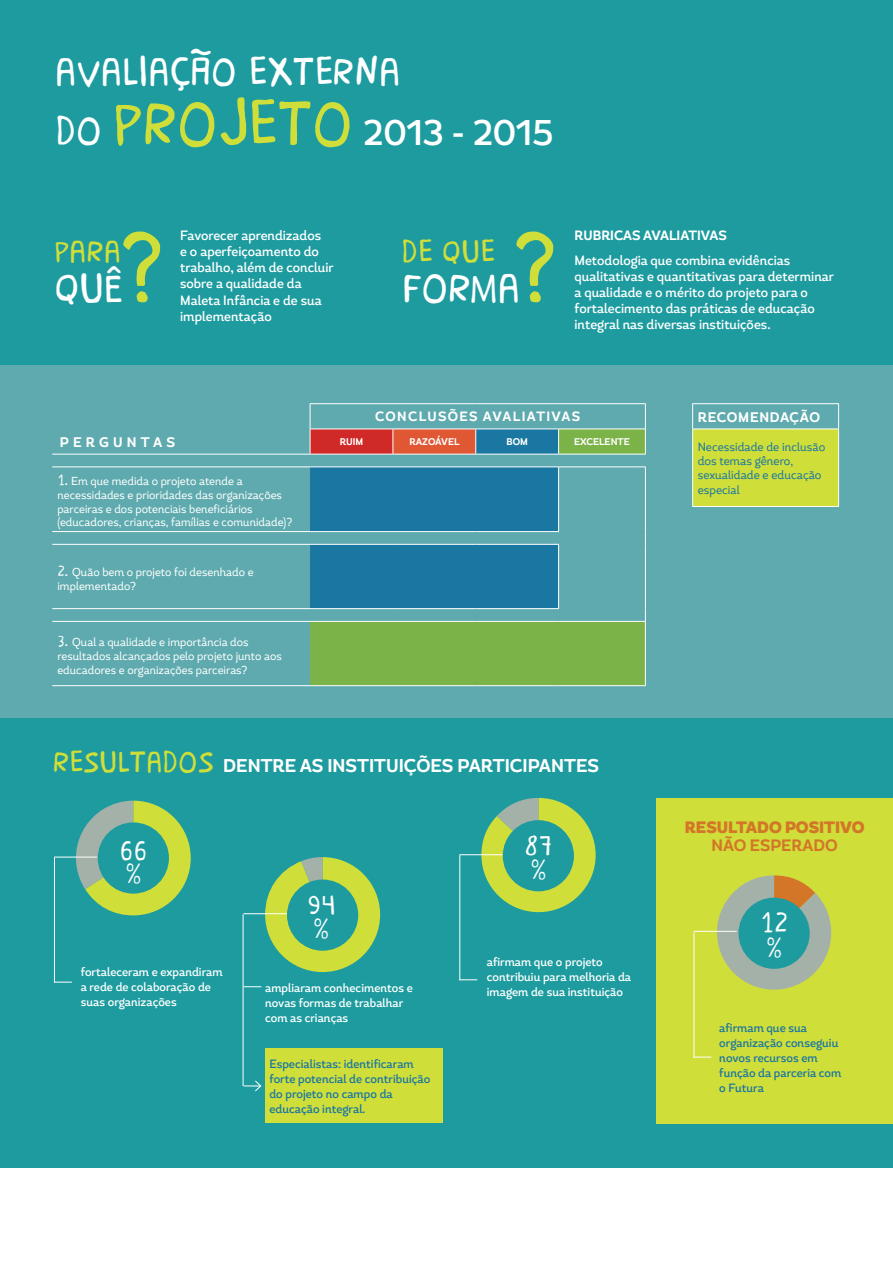
<style>
.page{position:relative;width:893px;height:1263px;background:#fff}
.page>*{position:absolute;margin:0;border:0;box-sizing:border-box;transform-origin:0 0}
.t1{font:72.75px "Brasilero";color:#d0de3a}
.t2{font:47.55px "Brasilero";color:#fff}
.t3{font:45.45px "Brasilero";color:#fff}
.t4{font:36.15px "Brasilero";color:#d0de3a}
.t5{font:500 35.7px "Magallanes Cond";color:#fff}
.t6{font:28.95px/24.2px "Brasilero";color:#fff}
.t7{font:700 18.45px "Magallanes Cond";color:#fff}
.t8{font:900 16.5px "Magallanes Cond";color:#d37628}
.t9{font:700 16.5px "Magallanes Cond";color:#d37628}
.t10{font:700 13.95px "Magallanes Cond";letter-spacing:.05em;color:#fff}
.t11{font:700 13.95px "Magallanes Cond";letter-spacing:.3em;color:#fff}
.t12{font:500 13.5px/16.2px "Magallanes Cond";color:#fff}
.t13{font:700 13.5px "Magallanes Cond";letter-spacing:.1em;color:#fff}
.t14{font:700 13.5px "Magallanes Cond";color:#fff}
.t15{font:500 12px/15px "Magallanes Cond";color:#fff}
.t16{font:500 12px/15px "Magallanes Cond";color:#1a77a1}
.t17{font:12px/14.4px "Magallanes Cond";color:#1a77a1}
.t18{font:11.55px/14px "Magallanes Cond";color:#fff}
.t19{font:700 9.75px "Magallanes Cond";color:#fff}
.s1{font-size:101.1px;color:#d0de3a}
.s2{font-family:"Brasilero";font-size:15.3px}
.s3{font-family:"Brasilero";font-weight:400;font-size:34.35px;color:#d0de3a}
</style>
<div class="page">
<div style="left:0;top:0;width:893px;height:1167px;background:#1d9b9f"></div>
<div style="left:656px;top:798px;width:237px;height:325px;background:#d0de3a"></div>
<div style="left:0;top:365px;width:893px;height:353px;background:#5eaaae"></div>
<div style="left:693px;top:429px;width:146px;height:77px;background:#d0de3a"></div>
<hr style="left:692px;top:403px;width:147px;height:1px;background:#fff">
<svg style="left:692px;top:404px;width:1px;height:24px"></svg>
<svg style="left:838px;top:404px;width:1px;height:24px"></svg>
<hr style="left:692px;top:428px;width:147px;height:1px;background:#fff">
<hr style="left:692px;top:429px;width:1px;height:77px;background:#fff">
<hr style="left:838px;top:429px;width:1px;height:77px;background:#fff">
<hr style="left:692px;top:506px;width:147px;height:1px;background:#fff">
<svg style="left:68px;top:801px;width:123px;height:114px"></svg>
<div style="left:98px;top:822px;width:71px;height:72px;background:#1d9b9f;border-radius:50%"></div>
<hr style="left:54px;top:857px;width:1px;height:125px;background:#fff">
<hr style="left:54px;top:857px;width:43px;height:1px;background:#fff">
<svg style="left:481px;top:798px;width:115px;height:114px"></svg>
<div style="left:503px;top:820px;width:71px;height:71px;background:#1d9b9f;border-radius:50%"></div>
<hr style="left:459px;top:855px;width:1px;height:125px;background:#fff">
<hr style="left:459px;top:854px;width:43px;height:1px;background:#fff">
<svg style="left:711px;top:875px;width:121px;height:115px"></svg>
<div style="left:738px;top:898px;width:72px;height:71px;background:#1d9b9f;border-radius:50%"></div>
<hr style="left:693px;top:932px;width:1px;height:125px;background:#fff">
<hr style="left:693px;top:931px;width:44px;height:1px;background:#fff">
<svg style="left:265px;top:857px;width:115px;height:115px"></svg>
<div style="left:287px;top:879px;width:71px;height:72px;background:#1d9b9f;border-radius:50%"></div>
<hr style="left:243px;top:914px;width:1px;height:172px;background:#fff">
<hr style="left:244px;top:913px;width:43px;height:1px;background:#fff">
<svg style="left:244px;top:1080px;width:18px;height:12px"></svg>
<svg style="left:244px;top:986px;width:17px;height:1px"></svg>
<svg style="left:54px;top:982px;width:18px;height:1px"></svg>
<svg style="left:459px;top:979px;width:18px;height:1px"></svg>
<svg style="left:693px;top:1057px;width:18px;height:1px"></svg>
<svg style="left:52px;top:467px;width:258px;height:77px"></svg>
<hr style="left:52px;top:454px;width:258px;height:1px;background:#fff">
<hr style="left:52px;top:466px;width:258px;height:1px;background:#fff">
<hr style="left:52px;top:531px;width:258px;height:1px;background:#fff">
<hr style="left:52px;top:544px;width:258px;height:1px;background:#fff">
<hr style="left:52px;top:608px;width:258px;height:1px;background:#fff">
<hr style="left:52px;top:621px;width:258px;height:1px;background:#fff">
<hr style="left:52px;top:685px;width:258px;height:1px;background:#fff">
<svg style="left:310px;top:403px;width:336px;height:283px"></svg>
<div style="left:265px;top:1048px;width:177px;height:75px;background:#d0de3a"></div>
<h3 class="t3" style="left:55px;top:47px;width:347px">AVALIAÇÃO EXTERNA</h3>
<h3 class="t5" style="left:363px;top:110px;width:191px">2013 - 2015</h3>
<h1 class="t1" style="left:112px;top:85px;width:243px">PROJETO</h1>
<h3 class="t3" style="left:56px;top:106px;width:48px">DO</h3>
<h2 class="t2" style="left:54px;top:263px;width:110px">QUÊ<span class="s1">?</span></h2>
<p class="t12" style="left:180px;top:227px;width:155px">Favorecer aprendizados<br>e o aperfeiçoamento do trabalho, além de concluir sobre a qualidade da<br>Maleta Infância e de sua implementação</p>
<h3 class="t4" style="left:54px;top:232px;width:69px">PARA</h3>
<h2 class="t2" style="left:402px;top:263px;width:156px">FORMA<span class="s1">?</span></h2>
<h3 class="t4" style="left:402px;top:232px;width:95px">DE QUE</h3>
<p class="t14" style="left:574px;top:227px;width:154px">RUBRICAS AVALIATIVAS</p>
<p class="t12" style="left:574px;top:252px;width:261px">Metodologia que combina evidências qualitativas e quantitativas para determinar a qualidade e o mérito do projeto para o fortalecimento das práticas de educação integral nas diversas instituições.</p>
<p class="t13" style="left:375px;top:408px;width:207px">CONCLUSÕES AVALIATIVAS</p>
<p class="t11" style="left:60px;top:433px;width:117px">PERGUNTAS</p>
<p class="t19" style="left:340px;top:436px;width:25px">RUIM</p>
<p class="t19" style="left:409px;top:436px;width:52px">RAZOÁVEL</p>
<p class="t19" style="left:506px;top:436px;width:23px">BOM</p>
<p class="t19" style="left:574px;top:436px;width:57px">EXCELENTE</p>
<p class="t18" style="left:57px;top:474px;width:236px"><span class="s2">1.</span> Em que medida o projeto atende a necessidades e prioridades das organizações parceiras e dos potenciais beneficiários (educadores, crianças, famílias e comunidade)?</p>
<p class="t18" style="left:57px;top:565px;width:198px"><span class="s2">2.</span> Quão bem o projeto foi desenhado e implementado?</p>
<p class="t18" style="left:57px;top:635px;width:226px"><span class="s2">3.</span> Qual a qualidade e importância dos resultados alcançados pelo projeto junto aos educadores e organizações parceiras?</p>
<h3 class="t7" style="left:53px;top:754px;width:547px"><span class="s3">RESULTADOS</span> DENTRE AS INSTITUIÇÕES PARTICIPANTES</h3>
<h3 class="t6" style="left:119px;top:837px;width:30px">66 %</h3>
<p class="t15" style="left:81px;top:965px;width:143px">fortaleceram e expandiram a rede de colaboração de suas organizações</p>
<h3 class="t6" style="left:307px;top:892px;width:30px">94 %</h3>
<p class="t15" style="left:265px;top:980px;width:149px">ampliaram conhecimentos e novas formas de trabalhar com as crianças</p>
<p class="t16" style="left:269px;top:1056px;width:162px">Especialistas: identificaram forte potencial de contribuição do projeto no campo da educação integral.</p>
<h3 class="t6" style="left:524px;top:833px;width:30px">87 %</h3>
<p class="t15" style="left:487px;top:954px;width:146px">afirmam que o projeto contribuiu para melhoria da imagem de sua instituição</p>
<p class="t10" style="left:698px;top:408px;width:124px">RECOMENDAÇÃO</p>
<p class="t17" style="left:698px;top:439px;width:129px">Necessidade de inclusão dos temas gênero, sexualidade e educação especial</p>
<h3 class="t8" style="left:685px;top:817px;width:181px">RESULTADO POSITIVO</h3>
<h3 class="t9" style="left:712px;top:835px;width:127px">NÃO ESPERADO</h3>
<h3 class="t6" style="left:760px;top:911px;width:30px">12 %</h3>
<p class="t16" style="left:719px;top:1020px;width:124px">afirmam que sua organização conseguiu novos recursos em função da parceria com o Futura</p>
</div>
